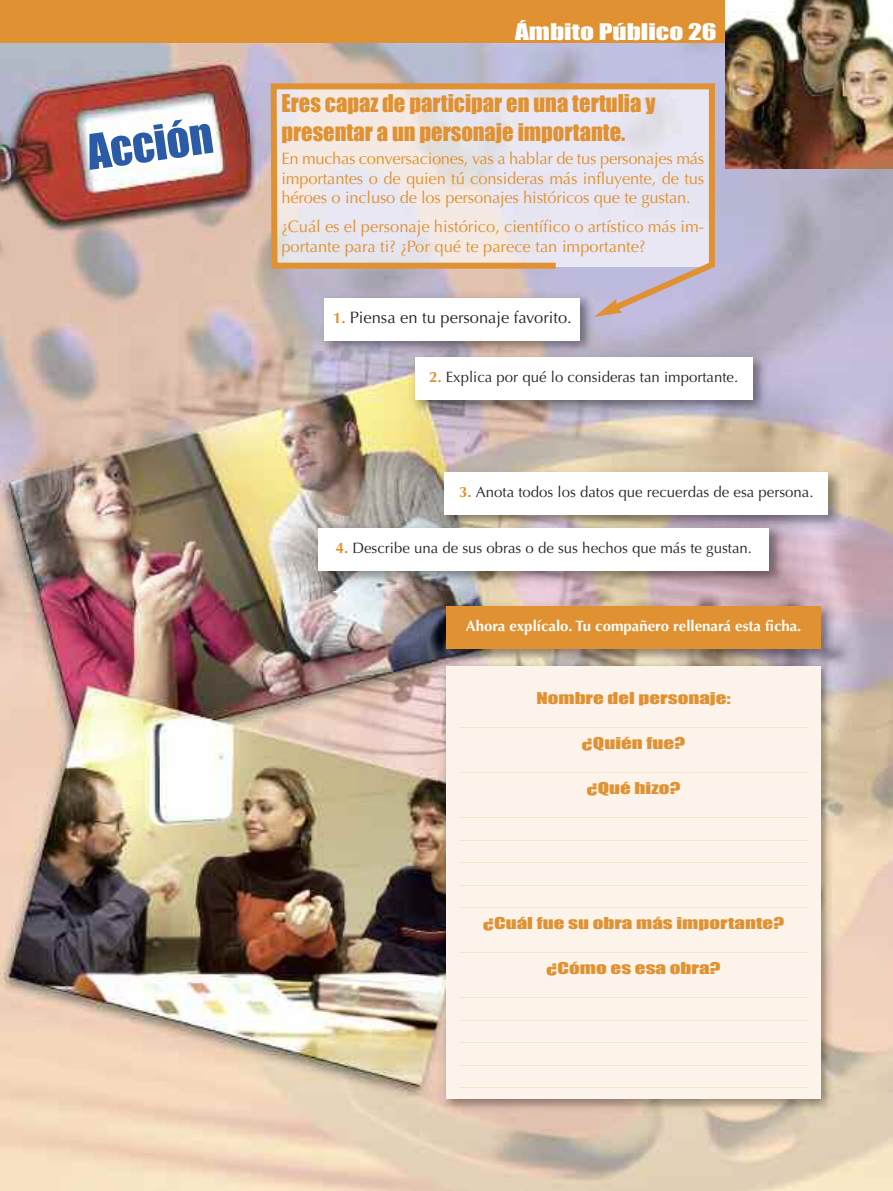
<style>
.page{position:relative;width:893px;height:1191px;background:#fff}
.page>*{position:absolute;margin:0;border:0;box-sizing:border-box;transform-origin:0 0}
.t1{font:45px "Impact";color:#2b5ba7}
.t2{font:22.5px/29.4px "Impact";color:#e09132}
.t3{font:21px "Impact";color:#fff;scale:1.3 1}
.t4{font:16.5px/19.8px "Optima LT Std";color:#e09132;text-align:justify}
.t5{font:16.5px "Optima LT Std";color:#272627}
.t6{font:15px/22.5px "Impact";color:#f6dec1;text-align:justify;scale:1.4 1}
.t7{font:15px "Optima LT Std";color:#272627}
.t8{font:15px "Impact";color:#e09132;scale:1.4 1}
.t9{font:700 15px "Optima LT Std";color:#fff}
.s1{font-weight:700;font-size:15px;color:#e09132}
.s2{font-weight:700;color:#e09132}
</style>
<div class="page">
<img style="left:0;top:43px;width:893px;height:1148px">
<div style="left:0;top:0;width:753px;height:43px;background:#e09132"></div>
<img style="left:438px;top:658px;width:400px;height:459px">
<div style="left:446px;top:666px;width:375px;height:433px;background:#fcf4ea"></div>
<svg style="left:268px;top:80px;width:450px;height:236px;background:#e2d8d9"></svg>
<img style="left:318px;top:291px;width:282px;height:69px">
<svg style="left:594px;top:299px;width:29px;height:18px"></svg>
<div style="left:325px;top:298px;width:255px;height:42px;background:#fff"></div>
<img style="left:408px;top:350px;width:364px;height:69px">
<div style="left:415px;top:357px;width:338px;height:43px;background:#fff"></div>
<img style="left:788px;top:466px;width:59px;height:69px">
<img style="left:438px;top:466px;width:350px;height:55px">
<div style="left:445px;top:472px;width:383px;height:43px;background:#fff"></div>
<img style="left:312px;top:521px;width:476px;height:69px">
<div style="left:319px;top:528px;width:450px;height:42px;background:#fff"></div>
<img style="left:440px;top:599px;width:400px;height:69px">
<img style="left:446px;top:666px;width:375px;height:2px">
<div style="left:446px;top:606px;width:375px;height:43px;background:#e09132"></div>
<img style="left:726px;top:0;width:167px;height:168px">
<h1 class="t1" style="left:84px;top:125px;width:128px;rotate:-8deg">Acción</h1>
<h3 class="t3" style="left:515px;top:19px;width:157px">Ámbito Público 26</h3>
<h2 class="t2" style="left:281px;top:88px;width:375px">Eres capaz de participar en una tertulia y presentar a un personaje importante.</h2>
<p class="t4" style="left:281px;top:150px;width:424px">En muchas conversaciones, vas a hablar de tus personajes más importantes o de quien tú consideras más influyente, de tus héroes o incluso de los personajes históricos que te gustan.</p>
<p class="t4" style="left:281px;top:218px;width:424px">¿Cuál es el personaje histórico, científico o artístico más im&shy;portante para ti? ¿Por qué te parece tan importante?</p>
<p class="t5" style="left:333px;top:310px;width:240px"><span class="s1">1.</span> Piensa en tu personaje favorito.</p>
<p class="t7" style="left:429px;top:371px;width:311px"><span class="s2">2.</span> Explica por qué lo consideras tan importante.</p>
<p class="t7" style="left:459px;top:486px;width:356px"><span class="s2">3.</span> Anota todos los datos que recuerdas de esa persona.</p>
<p class="t7" style="left:336px;top:541px;width:418px"><span class="s2">4.</span> Describe una de sus obras o de sus hechos que más te gustan.</p>
<p class="t9" style="left:466px;top:620px;width:337px">Ahora explícalo. Tu compañero rellenará esta ficha.</p>
<p class="t8" style="left:536px;top:688px;width:140px">Nombre del personaje:</p>
<p class="t6" style="left:460px;top:709px;width:250px">______________________________</p>
<p class="t8" style="left:582px;top:733px;width:75px">¿Quién fue?</p>
<p class="t6" style="left:460px;top:754px;width:250px">______________________________</p>
<p class="t8" style="left:587px;top:778px;width:68px">¿Qué hizo?</p>
<p class="t6" style="left:460px;top:799px;width:250px">______________________________ ______________________________ ______________________________ ______________________________ ______________________________</p>
<p class="t8" style="left:483px;top:913px;width:217px">¿Cuál fue su obra más importante?</p>
<p class="t6" style="left:460px;top:934px;width:250px">______________________________</p>
<p class="t8" style="left:547px;top:958px;width:126px">¿Cómo es esa obra?</p>
<p class="t6" style="left:460px;top:979px;width:250px">______________________________ ______________________________ ______________________________ ______________________________ ______________________________</p>
</div>
